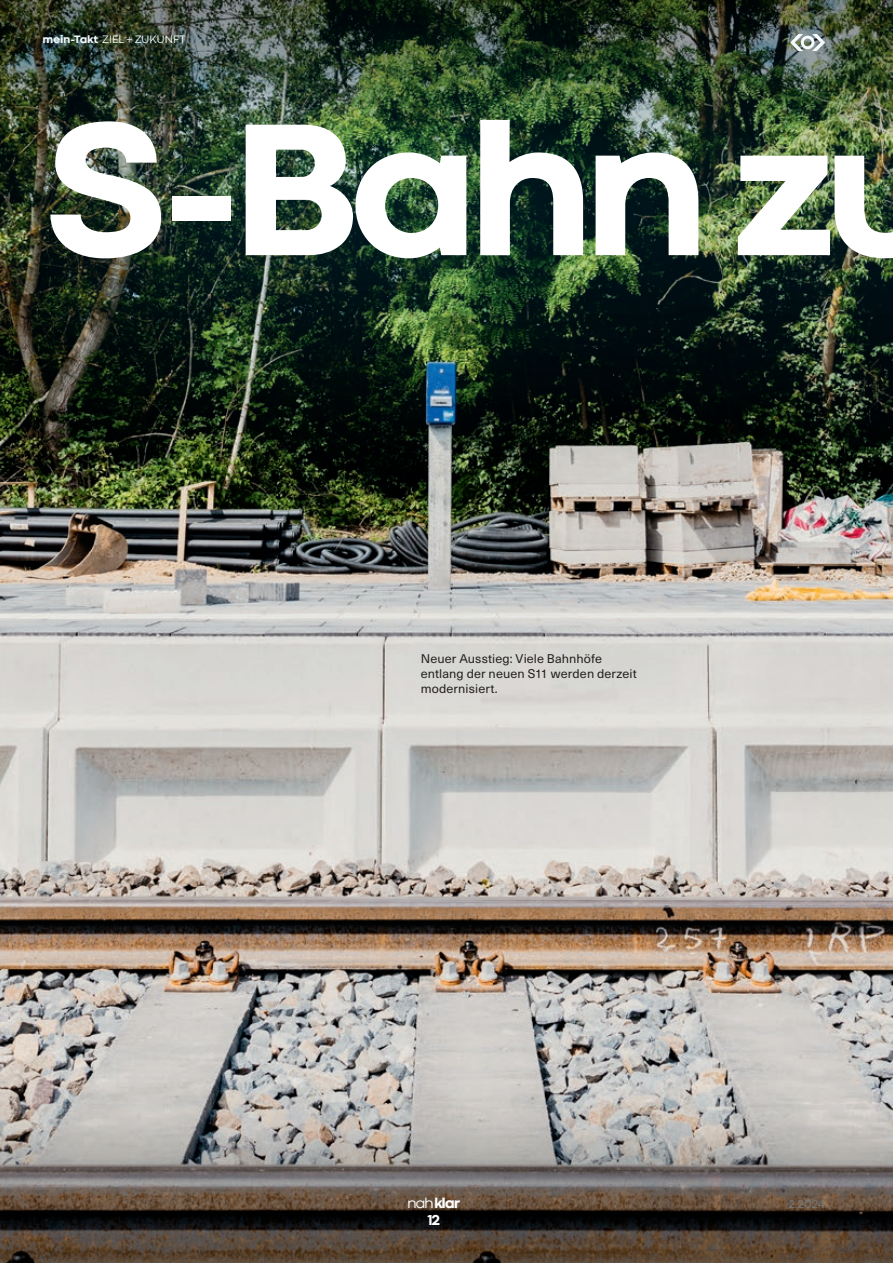
<style>
.page{position:relative;width:893px;height:1263px;background:#fff}
.page>*{position:absolute;margin:0;border:0;box-sizing:border-box;transform-origin:0 0}
.t1{font:800 196.5px "Codec Cold";letter-spacing:-.07em;color:#fff}
.t2{font:800 15px "Codec Cold";letter-spacing:-.085em;color:#fff}
.t3{font:12.3px/15px "Neue Haas Unica Pro";letter-spacing:.01em;color:#231f20}
.t4{font:12px "Codec Cold News";color:#76787b}
.t5{font:11.25px "Codec Cold News";letter-spacing:.005em;color:#fff}
.s1{font-family:"Codec Cold";font-weight:800}
.s2{font-family:"Codec Cold News";font-weight:400}
</style>
<div class="page">
<img style="left:0;top:492px;width:893px;height:588px">
<svg style="left:0;top:1080px;width:893px;height:183px;background:#7f7872"></svg>
<div style="left:0;top:0;width:893px;height:492px;background:#00aeef;opacity:.53"></div>
<p class="t5" style="left:43px;top:32px;width:145px"><span class="s1">mein-Takt</span> ZIEL + ZUKUNFT</p>
<p class="t1" style="left:43px;top:69px;width:905px">S-Bahn zu</p>
<p class="t3" style="left:421px;top:651px;width:218px">Neuer Ausstieg: Viele Bahnhöfe entlang der neuen S11 werden derzeit modernisiert.</p>
<p class="t2" style="left:407px;top:1193px;width:55px"><span class="s2">nah</span> klar</p>
<p class="t2" style="left:427px;top:1210px;width:15px">12</p>
<p class="t4" style="left:788px;top:1197px;width:38px">2.2024</p>
</div>
